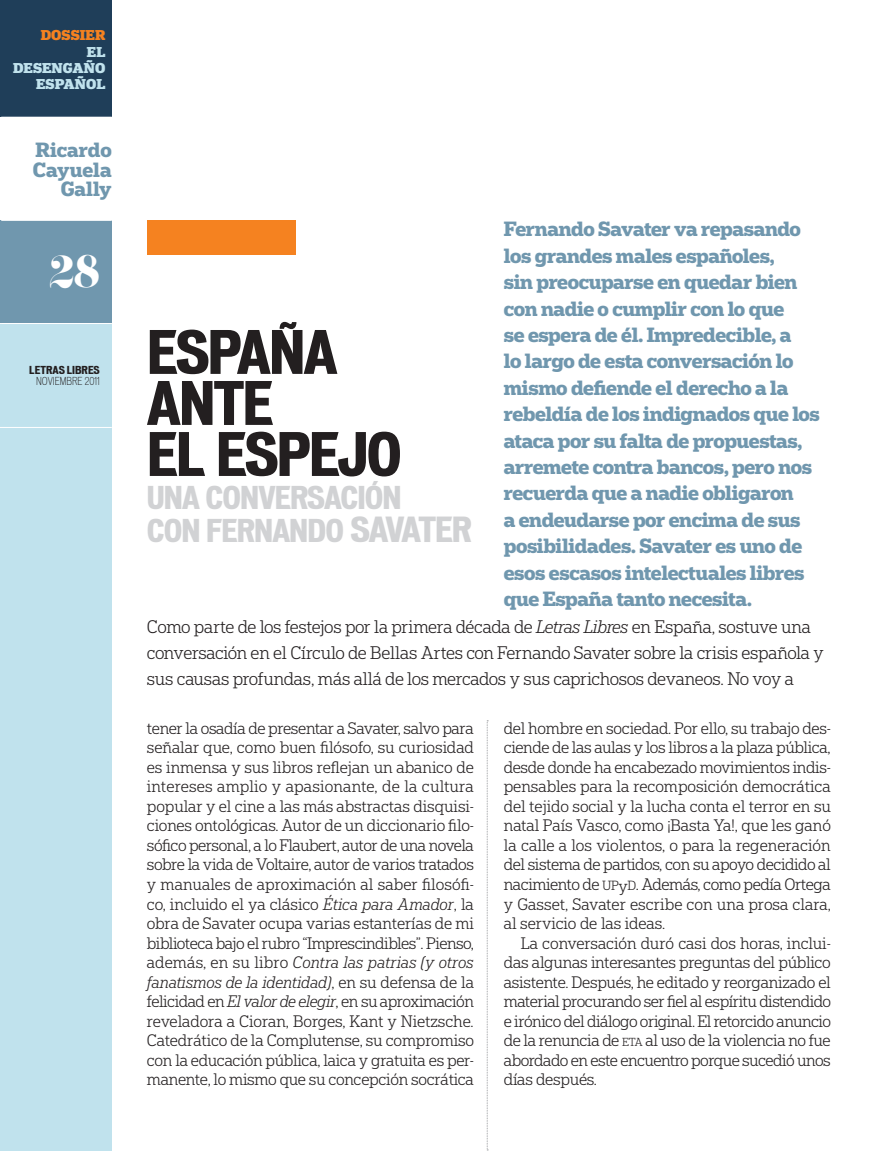
<style>
.page{position:relative;width:896px;height:1151px;background:#fff}
.page>*{position:absolute;margin:0;border:0;box-sizing:border-box;transform-origin:0 0}
.t1{font:700 expanded 57px/51px "Vonnes";letter-spacing:-.03em;color:#231f20}
.t2{font:39px "Eloquent JF";color:#fff}
.t3{font:700 expanded 30px/33px "Vonnes";letter-spacing:-.03em;color:#d1d2d4}
.t4{font:700 19.5px/26.4px "Popular";letter-spacing:-.02em;color:#7097ae}
.t5{font:700 19.5px/19.5px "Popular";color:#7097ae;text-align:right}
.t6{font:300 17.25px/26.4px "Popular";letter-spacing:-.02em;color:#231f20}
.t7{font:300 15.75px/19.5px "Popular";letter-spacing:-.015em;color:#231f20;text-align:justify}
.t8{font:900 13.5px/16.2px "Popular";letter-spacing:.005em;color:#c0e2ed;text-align:right}
.t9{font:300 condensed 10.5px/10.5px "Vonnes";color:#231f20;text-align:right}
.s1{color:#f58220}
.s2{font-weight:700;font-stretch:expanded}
.s3{font-style:italic}
.s4{font-size:12.6px}
.s5{font-size:33px}
.s6{font-size:10.95px}
</style>
<div class="page">
<div style="left:0;top:220px;width:112px;height:104px;background:#7097ae"></div>
<hr style="left:1px;top:220px;width:111px;height:1px;background:#fff">
<div style="left:0;top:0;width:112px;height:117px;background:#1f3e59"></div>
<div style="left:147px;top:220px;width:148px;height:35px;background:#f58220"></div>
<svg style="left:486px;top:720px;width:2px;height:430px"></svg>
<div style="left:0;top:324px;width:112px;height:827px;background:#c0e2ed"></div>
<hr style="left:0;top:323px;width:112px;height:1px;background:#fff">
<hr style="left:0;top:427px;width:112px;height:1px;background:#fff">
<p class="t8" style="left:13px;top:27px;width:94px"><span class="s1">DOSSIER<br></span>EL<br>DESENGAÑO<br>ESPAÑOL</p>
<h3 class="t5" style="left:33px;top:139px;width:80px">Ricardo<br>Cayuela<br>Gally</h3>
<p class="t2" style="left:49px;top:245px;width:52px">28</p>
<p class="t9" style="left:29px;top:365px;width:72px"><span class="s2">LETRAS LIBRES<br></span>NOVIEMBRE 2011</p>
<h3 class="t4" style="left:503px;top:215px;width:317px">Fernando Savater va repasando los grandes males españoles,<br>sin preocuparse en quedar bien con nadie o cumplir con lo que<br>se espera de él. Impredecible, a<br>lo largo de esta conversación lo mismo defiende el derecho a la rebeldía de los indignados que los ataca por su falta de propuestas, arremete contra bancos, pero nos recuerda que a nadie obligaron<br>a endeudarse por encima de sus posibilidades. Savater es uno de esos escasos intelectuales libres que España tanto necesita.</h3>
<p class="t6" style="left:147px;top:612px;width:678px">Como parte de los festejos por la primera década de <span class="s3">Letras Libres</span> en España, sostuve una conversación en el Círculo de Bellas Artes con Fernando Savater sobre la crisis española y sus causas profundas, más allá de los mercados y sus caprichosos devaneos. No voy a</p>
<p class="t7" style="left:147px;top:718px;width:329px">tener la osadía de presentar a Savater, salvo para señalar que, como buen filósofo, su curiosidad es inmensa y sus libros reflejan un abanico de intereses amplio y apasionante, de la cultura popular y el cine a las más abstractas disquisi&shy;ciones ontológicas. Autor de un diccionario filo&shy;sófico personal, a lo Flaubert, autor de una novela sobre la vida de Voltaire, autor de varios tratados y manuales de aproximación al saber filosófi&shy;co, incluido el ya clásico <span class="s3">Ética para Amador</span>, la obra de Savater ocupa varias estanterías de mi biblioteca bajo el rubro “Imprescindibles”. Pienso, además, en su libro <span class="s3">Contra las patrias (y otros fanatismos de la identidad)</span>, en su defensa de la felicidad en <span class="s3">El valor de elegir</span>, en su aproximación reveladora a Cioran, Borges, Kant y Nietzsche.<br>Catedrático de la Complutense, su compromiso con la educación pública, laica y gratuita es per&shy;manente, lo mismo que su concepción socrática</p>
<p class="t7" style="left:503px;top:718px;width:329px">del hombre en sociedad. Por ello, su trabajo des&shy;ciende de las aulas y los libros a la plaza pública, desde donde ha encabezado movimientos indis&shy;pensables para la recomposición democrática del tejido social y la lucha conta el terror en su natal País Vasco, como ¡Basta Ya!, que les ganó la calle a los violentos, o para la regeneración del sistema de partidos, con su apoyo decidido al nacimiento de <span class="s4">UP</span>y<span class="s4">D</span>. Además, como pedía Ortega y Gasset, Savater escribe con una prosa clara, al servicio de las ideas.</p>
<p class="t1" style="left:147px;top:326px;width:256px">ESPAÑA<br>ANTE<br>EL ESPEJO</p>
<h2 class="t3" style="left:147px;top:481px;width:327px">UNA CONVERSACIÓN<br>CON FERNANDO <span class="s5">SAVATER</span></h2>
<p class="t7" style="left:503px;top:932px;width:329px;text-indent:17px">La conversación duró casi dos horas, inclui&shy;das algunas interesantes preguntas del público asistente. Después, he editado y reorganizado el material procurando ser fiel al espíritu distendido e irónico del diálogo original. El retorcido anuncio de la renuncia de <span class="s6">ETA</span> al uso de la violencia no fue abordado en este encuentro porque sucedió unos días después.</p>
</div>
